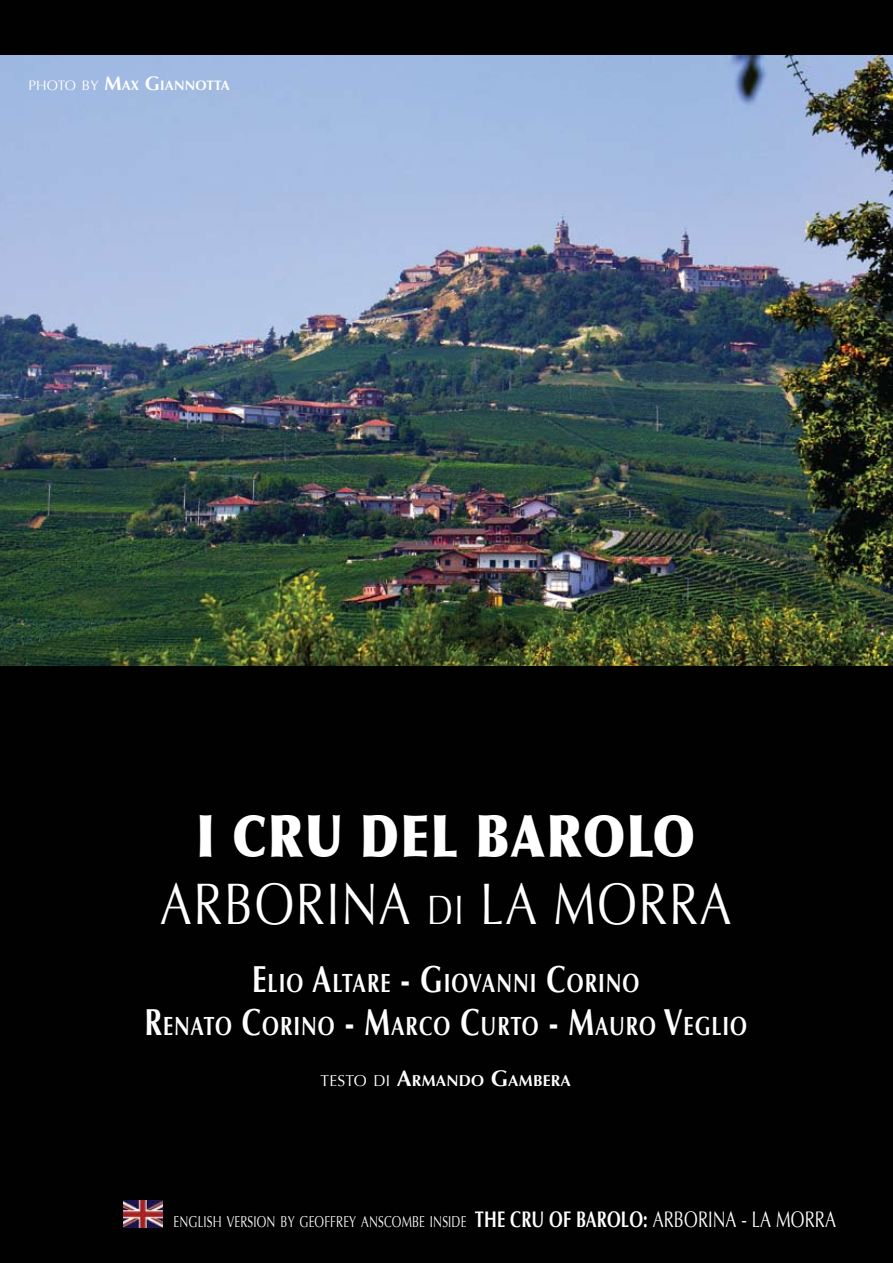
<style>
.page{position:relative;width:893px;height:1263px;background:#010101}
.page>*{position:absolute;margin:0;border:0;box-sizing:border-box;transform-origin:0 0}
.t1{font:58.5px/67.5px "Optima";letter-spacing:.035em;color:#fff;text-align:center;scale:.81 1}
.t2{font:700 26.25px/43.5px "Optima";letter-spacing:.05em;color:#fff;text-align:center;scale:.77 1}
.t3{font:15.75px "Optima";letter-spacing:.015em;color:#fff;scale:.73 1}
.t4{font:700 15.75px "Optima";letter-spacing:.015em;color:#fff}
.t5{font:700 13.65px "Optima";letter-spacing:.015em;color:#fff}
.s1{font-weight:400}
.s2{font-size:19.5px}
.s3{font-weight:900}
.s4{font-size:40.95px}
.s5{font-size:37.5px}
.s6{font-size:22.5px}
.s7{font-weight:700;font-size:22.5px}
</style>
<div class="page">
<img style="left:0;top:55px;width:893px;height:610px">
<img style="left:124px;top:1201px;width:39px;height:26px">
<p class="t5" style="left:28px;top:78px;width:203px"><span class="s1">PHOTO BY</span> <span class="s2">M</span>AX <span class="s2">G</span>IANNOTTA</p>
<h1 class="t1" style="left:160px;top:804px;width:707px"><span class="s3">I CRU DEL BAROLO<br></span>ARBORINA <span class="s4">DI</span> LA MORRA</h1>
<h2 class="t2" style="left:144px;top:961px;width:784px"><span class="s5">E</span>LIO <span class="s5">A</span>LTARE <span class="s5">- G</span>IOVANNI <span class="s5">C</span>ORINO<br><span class="s5">R</span>ENATO <span class="s5">C</span>ORINO <span class="s5">- M</span>ARCO <span class="s5">C</span>URTO <span class="s5">- M</span>AURO <span class="s5">V</span>EG LIO</h2>
<p class="t4" style="left:321px;top:1072px;width:251px"><span class="s1">TESTO DI</span> <span class="s6">A</span>RMANDO <span class="s6">G</span>AMBERA</p>
<p class="t3" style="left:174px;top:1213px;width:909px">ENGLISH VERSION BY GEOFFREY ANSCOMBE INSIDE <span class="s7">THE CRU OF BAROLO:</span> <span class="s6">ARBORINA - LA MORRA</span></p>
</div>
